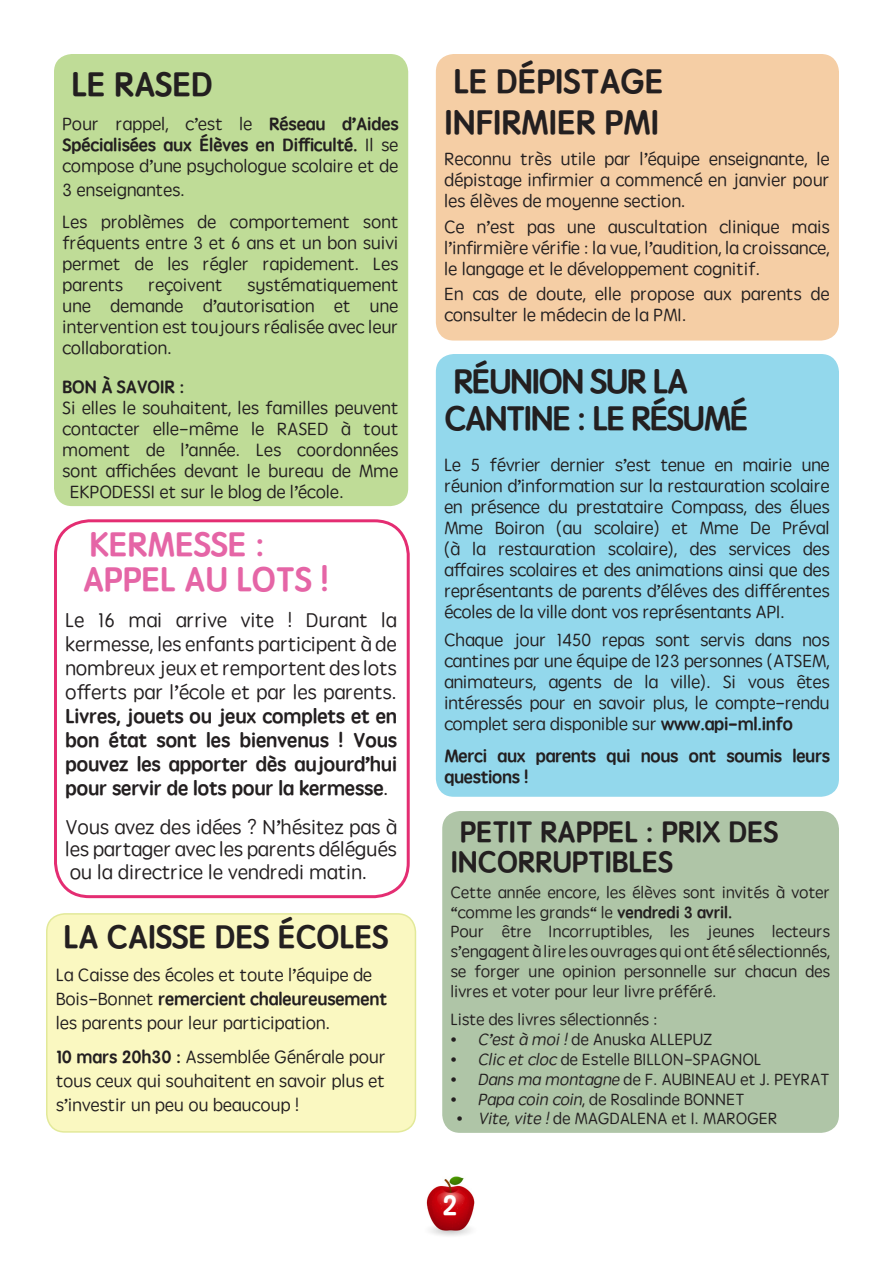
<style>
.page{position:relative;width:893px;height:1263px;background:#fff}
.page>*{position:absolute;margin:0;border:0;box-sizing:border-box;transform-origin:0 0}
.t1{font:34.5px/41.4px "ST Yuanti SC Bold";color:#231f20}
.t2{font:34.5px "ST Yuanti SC Bold";letter-spacing:-.04em;color:#231f20}
.t3{font:34.5px "ST Yuanti SC Bold";color:#e565a6}
.t4{font:33px "ST Yuanti SC Bold";color:#231f20}
.t5{font:30px/30px "ST Yuanti SC Bold";color:#231f20}
.t6{font:28.5px "ST Yuanti SC Bold";color:#fff}
.t7{font:20.25px/24px "ST Yuanti SC Regular";color:#231f20;text-align:justify}
.t8{font:18px/21px "ST Yuanti SC Regular";color:#231f20;text-align:justify}
.t9{font:18px/21px "ST Yuanti SC Bold";letter-spacing:-.01em;color:#231f20}
.t10{font:16.5px/19.8px "ST Yuanti SC Regular";color:#231f20}
.s1{font-family:"ST Yuanti SC Bold"}
.s2{font-style:italic}
</style>
<div class="page">
<div style="left:54px;top:54px;width:354px;height:452px;background:#bfdc97;border-radius:18px"></div>
<div style="left:436px;top:354px;width:403px;height:443px;background:#93d8ec;border-radius:18px"></div>
<div style="left:442px;top:811px;width:397px;height:322px;background:#afc5a7;border-radius:18px"></div>
<div style="left:436px;top:54px;width:403px;height:287px;background:#f5cea5;border-radius:18px"></div>
<img style="left:426px;top:1176px;width:49px;height:60px">
<div style="left:54px;top:519px;width:356px;height:379px;border:3px solid #e42d72;border-radius:34px"></div>
<div style="left:47px;top:914px;width:368px;height:218px;background:#faf8c1;border-radius:18px"></div>
<div style="left:46px;top:913px;width:370px;height:220px;border:2px solid #e2e999;border-radius:18px"></div>
<p class="t1" style="left:72px;top:63px;width:143px">LE RASED</p>
<p class="t8" style="left:63px;top:113px;width:338px">Pour rappel, c’est le <span class="s1">Réseau d’Aides Spécialisées aux Élèves en Difficulté.</span> Il se compose d’une psychologue scolaire et de</p>
<p class="t8" style="left:63px;top:179px;width:124px">3 enseignantes.</p>
<p class="t8" style="left:63px;top:211px;width:338px">Les problèmes de comportement sont fréquents entre 3 et 6 ans et un bon suivi permet de les régler rapidement. Les parents</p>
<p class="t8" style="left:63px;top:274px;width:338px;text-indent:185px">systématiquement une demande d’autorisation et une intervention est toujours réalisée avec leur collaboration.</p>
<p class="t9" style="left:63px;top:376px;width:123px">BON À SAVOIR :</p>
<p class="t8" style="left:63px;top:397px;width:337px">Si elles le souhaitent, les familles peuvent</p>
<p class="t8" style="left:63px;top:418px;width:338px">contacter elle-même le RASED à tout</p>
<p class="t8" style="left:63px;top:439px;width:338px">moment de l’année. Les coordonnées</p>
<p class="t8" style="left:63px;top:460px;width:338px">sont affichées devant le bureau de Mme</p>
<p class="t8" style="left:70px;top:481px;width:275px">EKPODESSI et sur le blog de l’école.</p>
<p class="t8" style="left:148px;top:274px;width:75px">reçoivent</p>
<p class="t3" style="left:90px;top:520px;width:177px">KERMESSE :</p>
<p class="t3" style="left:83px;top:554px;width:248px">APPEL AU LOTS !</p>
<p class="t7" style="left:66px;top:608px;width:333px">Le 16 mai arrive vite ! Durant la kermesse, les enfants participent à de nombreux jeux et remportent des lots offerts par l’école et par les parents.<br><span class="s1">Livres, jouets ou jeux complets et en bon état sont les bienvenus ! Vous pouvez les apporter dès aujourd’hui pour servir de lots pour la kermesse</span>.</p>
<p class="t7" style="left:66px;top:815px;width:333px;line-height:22.5px">Vous avez des idées ? N’hésitez pas à les partager avec les parents délégués ou la directrice le vendredi matin.</p>
<p class="t4" style="left:64px;top:912px;width:327px">LA CAISSE DES ÉCOLES</p>
<p class="t8" style="left:56px;top:962px;width:332px;line-height:24px;text-align:left">La Caisse des écoles et toute l’équipe de<br>Bois-Bonnet <span class="s1">remercient chaleureusement </span>les parents pour leur participation.</p>
<p class="t8" style="left:56px;top:1045px;width:332px;line-height:24px"><span class="s1">10 mars 20h30 :</span> Assemblée Générale pour tous ceux qui souhaitent en savoir plus et s’investir un peu ou beaucoup !</p>
<p class="t1" style="left:444px;top:60px;width:221px">LE DÉPISTAGE<br>INFIRMIER PMI</p>
<p class="t8" style="left:444px;top:149px;width:387px">Reconnu très utile par l’équipe enseignante, le dépistage infirmier a commencé en janvier pour les élèves de moyenne section.</p>
<p class="t8" style="left:444px;top:216px;width:387px">Ce n’est pas une auscultation clinique mais l’infirmière vérifie : la vue, l’audition, la croissance, le langage et le développement cognitif.</p>
<p class="t8" style="left:444px;top:284px;width:387px">En cas de doute, elle propose aux parents de consulter le médecin de la PMI.</p>
<p class="t2" style="left:453px;top:356px;width:236px">RÉUNION SUR LA</p>
<p class="t2" style="left:444px;top:393px;width:306px">CANTINE : LE RÉSUMÉ</p>
<p class="t8" style="left:444px;top:454px;width:387px">Le 5 février dernier s’est tenue en mairie une réunion d’information sur la restauration scolaire en présence du prestataire Compass, des élues Mme Boiron (au scolaire) et Mme De Préval (à la restauration scolaire), des services des affaires scolaires et des animations ainsi que des représentants de parents d’éléves des différentes écoles de la ville dont vos représentants API.</p>
<p class="t8" style="left:444px;top:629px;width:387px">Chaque jour 1450 repas sont servis dans nos cantines par une équipe de 123 personnes (ATSEM, animateurs, agents de la ville). Si vous êtes intéressés pour en savoir plus, le compte-rendu complet sera disponible sur <span class="s1">www.api-ml.info</span></p>
<p class="t9" style="left:444px;top:745px;width:387px">Merci aux parents qui nous ont soumis leurs questions !</p>
<p class="t5" style="left:451px;top:816px;width:329px;text-indent:9px">PETIT RAPPEL : PRIX DES<br>INCORRUPTIBLES</p>
<p class="t10" style="left:451px;top:882px;width:381px">Cette année encore, les élèves sont invités à voter “comme les grands“ le <span class="s1">vendredi 3 avril.</span></p>
<p class="t10" style="left:451px;top:922px;width:381px;text-align:justify">Pour être Incorruptibles, les jeunes lecteurs s’engagent à lire les ouvrages qui ont été sélectionnés, se forger une opinion personnelle sur chacun des livres et voter pour leur livre préféré.</p>
<p class="t10" style="left:451px;top:1009px;width:209px">Liste des livres sélectionnés :</p>
<p class="t10" style="left:451px;top:1029px;width:263px">• <span class="s2">C’està moi!</span>de Anuska ALLEPUZ</p>
<p class="t10" style="left:451px;top:1049px;width:312px">• <span class="s2">Clic etcloc</span> de Estelle BILLON-SPAGNOL</p>
<p class="t10" style="left:451px;top:1069px;width:380px">• <span class="s2">Dans ma montagne</span> de F. AUBINEAU et J. PEYRAT</p>
<p class="t10" style="left:451px;top:1089px;width:295px">• <span class="s2">Papa coin coin</span>, de Rosalinde BONNET</p>
<p class="t10" style="left:457px;top:1108px;width:322px">• <span class="s2">Vite,vite !</span>de MAGDALENA et I. MAROGER</p>
<p class="t6" style="left:442px;top:1185px;width:17px">2</p>
</div>
